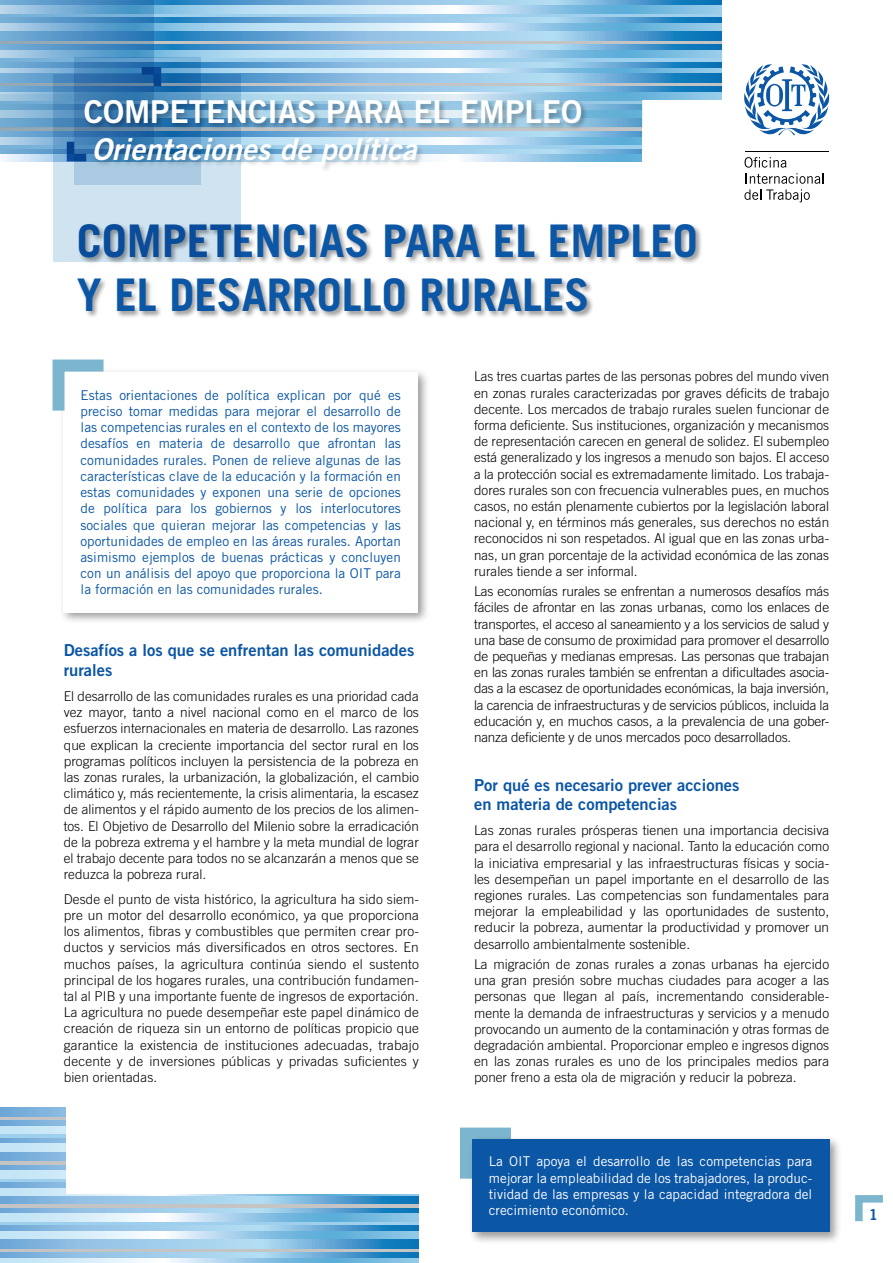
<style>
.page{position:relative;width:893px;height:1263px;background:#fff}
.page>*{position:absolute;margin:0;border:0;box-sizing:border-box;transform-origin:0 0}
.t1{font:700 45px/54px "Trade Gothic LT Std";color:#0b56a5}
.t2{font:31.5px "Trade Gothic LT Std Bd 2";color:#fff}
.t3{font:30px "Trade Gothic LT Std Bd 2 Obl";color:#fff}
.t4{font:16.5px/19.8px "Trade Gothic LT Std Bd 2";color:#0b56a5}
.t5{font:15px "Trade Gothic LT Std Bd 2";color:#0b56a5}
.t6{font:300 13.5px/16.2px "Trade Gothic LT Std";color:#000;text-align:justify}
.t7{font:13.5px/16.2px "Trade Gothic LT Std";color:#0b56a5;text-align:justify}
.t8{font:13.5px/16.2px "Trade Gothic LT Std";color:#fff;text-align:justify}
</style>
<div class="page">
<svg style="left:154px;top:0;width:568px;height:6px"></svg>
<svg style="left:154px;top:6px;width:568px;height:8px"></svg>
<svg style="left:154px;top:14px;width:568px;height:4px;fill:#9ecfec"></svg>
<svg style="left:154px;top:18px;width:568px;height:6px"></svg>
<svg style="left:154px;top:24px;width:568px;height:8px"></svg>
<svg style="left:154px;top:32px;width:568px;height:9px"></svg>
<svg style="left:154px;top:41px;width:568px;height:4px;fill:#c4c4c5"></svg>
<svg style="left:154px;top:45px;width:568px;height:5px"></svg>
<svg style="left:154px;top:50px;width:568px;height:8px"></svg>
<hr style="left:0;top:58px;width:787px;height:4px;background:#9ecfec">
<svg style="left:201px;top:62px;width:521px;height:6px"></svg>
<svg style="left:201px;top:68px;width:521px;height:6px"></svg>
<svg style="left:240px;top:74px;width:482px;height:9px"></svg>
<svg style="left:240px;top:83px;width:482px;height:4px;fill:#c4c4c5"></svg>
<svg style="left:240px;top:87px;width:482px;height:6px"></svg>
<svg style="left:240px;top:93px;width:482px;height:7px"></svg>
<svg style="left:588px;top:127px;width:55px;height:4px"></svg>
<svg style="left:240px;top:131px;width:402px;height:6px"></svg>
<svg style="left:425px;top:137px;width:217px;height:8px"></svg>
<hr style="left:0;top:145px;width:787px;height:4px;background:#9ecfec">
<svg style="left:2px;top:149px;width:640px;height:6px"></svg>
<svg style="left:2px;top:155px;width:640px;height:6px"></svg>
<svg style="left:0;top:1195px;width:419px;height:9px"></svg>
<hr style="left:0;top:1204px;width:495px;height:4px;background:#c4c4c5">
<svg style="left:0;top:1208px;width:419px;height:6px"></svg>
<svg style="left:0;top:1214px;width:419px;height:8px"></svg>
<svg style="left:0;top:1222px;width:419px;height:4px;fill:#9ecfec"></svg>
<svg style="left:0;top:1226px;width:419px;height:5px"></svg>
<svg style="left:0;top:1231px;width:419px;height:8px"></svg>
<svg style="left:0;top:1239px;width:419px;height:9px"></svg>
<svg style="left:0;top:1248px;width:419px;height:4px;fill:#c4c4c5"></svg>
<svg style="left:0;top:1252px;width:419px;height:6px"></svg>
<svg style="left:0;top:1258px;width:419px;height:5px"></svg>
<svg style="left:0;top:1107px;width:66px;height:9px"></svg>
<svg style="left:0;top:1116px;width:66px;height:4px"></svg>
<svg style="left:0;top:1120px;width:66px;height:6px"></svg>
<div style="left:0;top:1126px;width:494px;height:8px;background:#c8e7f7"></div>
<hr style="left:0;top:1134px;width:495px;height:4px;background:#9ecfec">
<svg style="left:0;top:1138px;width:66px;height:6px"></svg>
<div style="left:0;top:1144px;width:494px;height:8px;background:#c8e7f7"></div>
<svg style="left:0;top:1152px;width:66px;height:9px"></svg>
<hr style="left:0;top:1161px;width:495px;height:4px;background:#c4c4c5">
<svg style="left:0;top:1165px;width:66px;height:6px"></svg>
<div style="left:0;top:1171px;width:494px;height:8px;background:#c8e7f7"></div>
<svg style="left:0;top:1179px;width:66px;height:4px"></svg>
<svg style="left:0;top:1183px;width:66px;height:5px"></svg>
<div style="left:0;top:1188px;width:494px;height:7px;background:#c8e7f7"></div>
<div style="left:722px;top:0;width:171px;height:232px;background:#fff"></div>
<div style="left:643px;top:100px;width:250px;height:109px;background:#fff"></div>
<div style="left:66px;top:1106px;width:475px;height:88px;background:#fff"></div>
<div style="left:420px;top:1155px;width:473px;height:108px;background:#fff"></div>
<svg style="left:240px;top:94px;width:403px;height:33px"></svg>
<svg style="left:855px;top:1195px;width:28px;height:27px"></svg>
<svg style="left:460px;top:1127px;width:51px;height:52px"></svg>
<hr style="left:745px;top:151px;width:83px;height:1px;background:#000">
<svg style="left:744px;top:157px;width:79px;height:45px"></svg>
<svg style="left:744px;top:64px;width:85px;height:71px"></svg>
<div style="left:77px;top:223px;width:626px;height:96px;background:#000;opacity:.4"></div>
<div style="left:60px;top:368px;width:371px;height:257px;background:#000;opacity:.4"></div>
<div style="left:64px;top:372px;width:354px;height:240px;background:#fff"></div>
<svg style="left:52px;top:359px;width:64px;height:64px"></svg>
<svg style="left:53px;top:74px;width:187px;height:188px;fill:#d0e3f0"></svg>
<svg style="left:74px;top:57px;width:127px;height:127px"></svg>
<svg style="left:0;top:0;width:154px;height:154px"></svg>
<div style="left:83px;top:98px;width:505px;height:33px;background:#000;opacity:.3"></div>
<div style="left:93px;top:137px;width:332px;height:37px;background:#000;opacity:.2"></div>
<div style="left:468px;top:1136px;width:374px;height:109px;background:#000;opacity:.4"></div>
<div style="left:472px;top:1140px;width:357px;height:92px;background:#0b56a5"></div>
<h2 class="t2" style="left:84px;top:92px;width:500px">COMPETENCIAS PARA EL EMPLEO</h2>
<h3 class="t3" style="left:92px;top:131px;width:327px">Orientaciones de política</h3>
<h1 class="t1" style="left:77px;top:213px;width:623px">COMPETENCIAS PARA EL EMPLEO<br>Y EL DESARROLLO RURALES</h1>
<p class="t7" style="left:81px;top:387px;width:322px">Estas orientaciones de política explican por qué es preciso tomar medidas para mejorar el desarrollo de las competencias rurales en el contexto de los mayores desafíos en materia de desarrollo que afrontan las comunidades rurales. Ponen de relieve algunas de las características clave de la educación y la formación en estas comunidades y exponen una serie de opciones de política para los gobiernos y los interlocutores sociales que quieran mejorar las competencias y las oportunidades de empleo en las áreas rurales. Aportan asimismo ejemplos de buenas prácticas y concluyen con un análisis del apoyo que proporciona la OIT para la formación en las comunidades rurales.</p>
<p class="t4" style="left:64px;top:640px;width:352px">Desafíos a los que se enfrentan las comunidades rurales</p>
<p class="t6" style="left:64px;top:688px;width:357px">El desarrollo de las comunidades rurales es una prioridad cada vez mayor, tanto a nivel nacional como en el marco de los esfuerzos internacionales en materia de desarrollo. Las razones que explican la creciente importancia del sector rural en los programas políticos incluyen la persistencia de la pobreza en las zonas rurales, la urbanización, la globalización, el cambio climático y, más recientemente, la crisis alimentaria, la escasez de alimentos y el rápido aumento de los precios de los alimen&shy;tos. El Objetivo de Desarrollo del Milenio sobre la erradicación de la pobreza extrema y el hambre y la meta mundial de lograr el trabajo decente para todos no se alcanzarán a menos que se reduzca la pobreza rural.</p>
<p class="t6" style="left:64px;top:891px;width:357px">Desde el punto de vista histórico, la agricultura ha sido siem&shy;pre un motor del desarrollo económico, ya que proporciona los alimentos, fibras y combustibles que permiten crear pro&shy;ductos y servicios más diversificados en otros sectores. En muchos países, la agricultura continúa siendo el sustento principal de los hogares rurales, una contribución fundamen&shy;tal al PIB y una importante fuente de ingresos de exportación.<br>La agricultura no puede desempeñar este papel dinámico de creación de riqueza sin un entorno de políticas propicio que garantice la existencia de instituciones adecuadas, trabajo decente y de inversiones públicas y privadas suficientes y bien orientadas.</p>
<p class="t6" style="left:474px;top:368px;width:357px">Las tres cuartas partes de las personas pobres del mundo viven en zonas rurales caracterizadas por graves déficits de trabajo decente. Los mercados de trabajo rurales suelen funcionar de forma deficiente. Sus instituciones, organización y mecanismos de representación carecen en general de solidez. El subempleo está generalizado y los ingresos a menudo son bajos. El acceso a la protección social es extremadamente limitado. Los trabaja&shy;dores rurales son con frecuencia vulnerables pues, en muchos casos, no están plenamente cubiertos por la legislación laboral nacional y, en términos más generales, sus derechos no están reconocidos ni son respetados. Al igual que en las zonas urba&shy;nas, un gran porcentaje de la actividad económica de las zonas rurales tiende a ser informal.</p>
<p class="t6" style="left:474px;top:583px;width:357px">Las economías rurales se enfrentan a numerosos desafíos más fáciles de afrontar en las zonas urbanas, como los enlaces de transportes, el acceso al saneamiento y a los servicios de salud y una base de consumo de proximidad para promover el desarrollo de pequeñas y medianas empresas. Las personas que trabajan en las zonas rurales también se enfrentan a dificultades asocia&shy;das a la escasez de oportunidades económicas, la baja inversión, la carencia de infraestructuras y de servicios públicos, incluida la educación y, en muchos casos, a la prevalencia de una gober&shy;nanza deficiente y de unos mercados poco desarrollados.</p>
<p class="t4" style="left:474px;top:774px;width:267px">Por qué es necesario prever acciones en materia de competencias</p>
<p class="t6" style="left:474px;top:822px;width:357px">Las zonas rurales prósperas tienen una importancia decisiva para el desarrollo regional y nacional. Tanto la educación como la iniciativa empresarial y las infraestructuras físicas y socia&shy;les desempeñan un papel importante en el desarrollo de las regiones rurales. Las competencias son fundamentales para mejorar la empleabilidad y las oportunidades de sustento, reducir la pobreza, aumentar la productividad y promover un desarrollo ambientalmente sostenible.</p>
<p class="t6" style="left:474px;top:956px;width:357px">La migración de zonas rurales a zonas urbanas ha ejercido una gran presión sobre muchas ciudades para acoger a las personas que llegan al país, incrementando considerable&shy;mente la demanda de infraestructuras y servicios y a menudo provocando un aumento de la contaminación y otras formas de degradación ambiental. Proporcionar empleo e ingresos dignos en las zonas rurales es uno de los principales medios para poner freno a esta ola de migración y reducir la pobreza.</p>
<p class="t8" style="left:489px;top:1153px;width:325px">La OIT apoya el desarrollo de las competencias para mejorar la empleabilidad de los trabajadores, la produc&shy;tividad de las empresas y la capacidad integradora del crecimiento económico.</p>
<p class="t5" style="left:869px;top:1205px;width:11px">1</p>
</div>
